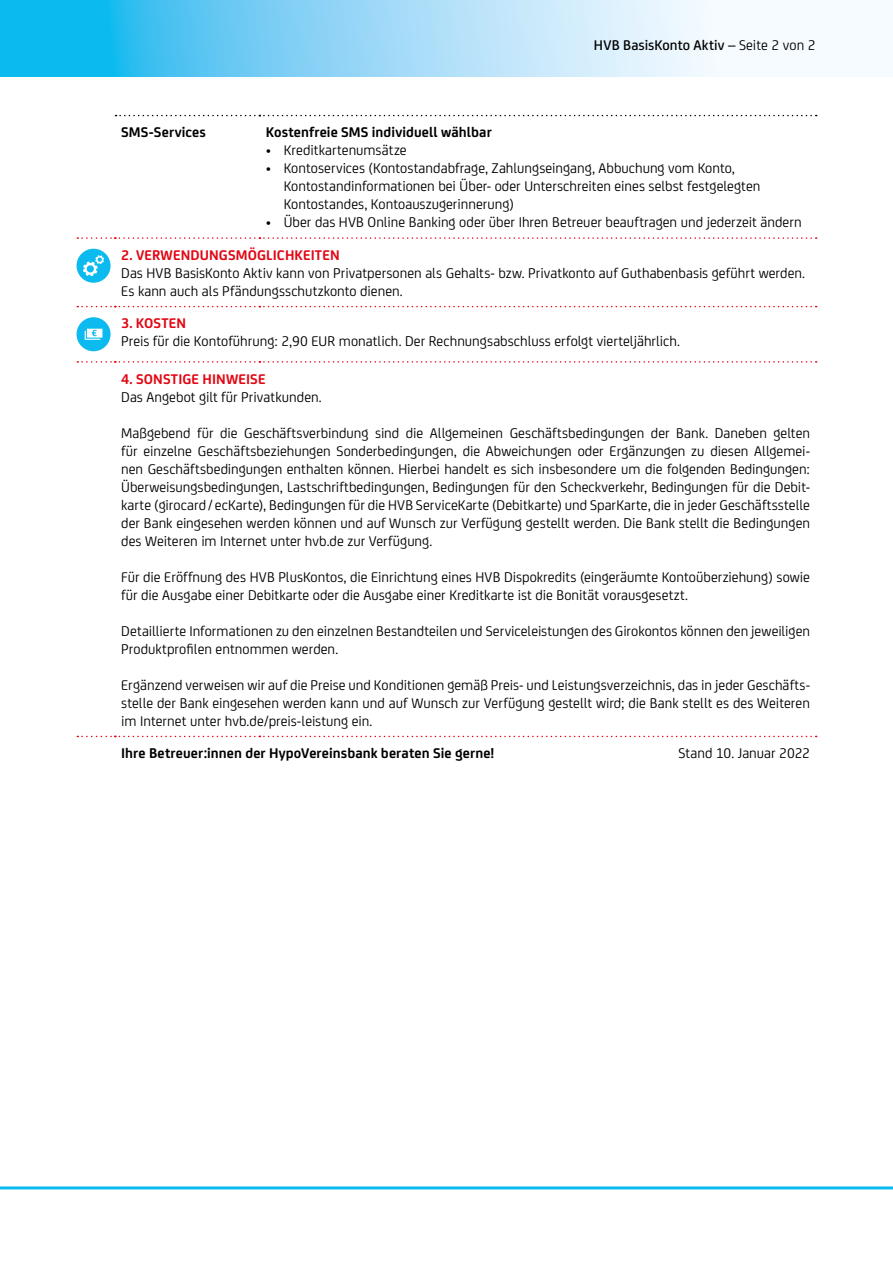
<style>
.page{position:relative;width:893px;height:1263px;background:#fff}
.page>*{position:absolute;margin:0;border:0;box-sizing:border-box;transform-origin:0 0}
.t1{font:15px/18px "Uni Credit";color:#000}
.t2{font:700 15px "Uni Credit";letter-spacing:.01em;color:#000}
.t3{font:700 15px "Uni Credit";letter-spacing:.01em;color:#e30613}
.t4{font:500 15px "Uni Credit";letter-spacing:.005em;color:#000}
.s1{font-weight:400}
</style>
<div class="page">
<svg style="left:0;top:0;width:717px;height:77px"></svg>
<hr style="left:0;top:1186px;width:893px;height:3px;background:#0bbbef">
<svg style="left:77px;top:736px;width:740px;height:1px"></svg>
<svg style="left:116px;top:115px;width:701px;height:1px"></svg>
<svg style="left:77px;top:237px;width:740px;height:2px"></svg>
<svg style="left:77px;top:306px;width:740px;height:1px"></svg>
<svg style="left:77px;top:361px;width:740px;height:2px"></svg>
<div style="left:77px;top:249px;width:34px;height:34px;background:#0bbbef;border-radius:50%"></div>
<svg style="left:83px;top:255px;width:21px;height:21px"></svg>
<div style="left:77px;top:317px;width:34px;height:34px;background:#0bbbef;border-radius:50%"></div>
<svg style="left:85px;top:329px;width:17px;height:11px"></svg>
<p class="t4" style="left:594px;top:34px;width:223px">HVB BasisKonto Aktiv <span class="s1">– Seite 2 von 2</span></p>
<p class="t2" style="left:121px;top:121px;width:86px">SMS-Services</p>
<p class="t2" style="left:266px;top:121px;width:228px">Kostenfreie SMS individuell wählbar</p>
<p class="t1" style="left:266px;top:141px;width:142px">• Kreditkartenumsätze</p>
<p class="t1" style="left:284px;top:159px;width:478px;text-indent:-18px">• Kontoservices (Kontostandabfrage, Zahlungseingang, Abbuchung vom Konto,<br>Kontostandinformationen bei Über- oder Unterschreiten eines selbst festgelegten<br>Kontostandes, Kontoauszugerinnerung)</p>
<p class="t1" style="left:266px;top:213px;width:537px">• Über das HVB Online Banking oder über Ihren Betreuer beauftragen und jederzeit ändern</p>
<p class="t3" style="left:121px;top:244px;width:220px">2. VERWENDUNGSMÖGLICHKEITEN</p>
<p class="t1" style="left:121px;top:263px;width:685px">Das HVB BasisKonto Aktiv kann von Privatpersonen als Gehalts- bzw. Privatkonto auf Guthabenbasis geführt werden.<br>Es kann auch als Pfändungsschutzkonto dienen.</p>
<p class="t3" style="left:121px;top:312px;width:66px">3. KOSTEN</p>
<p class="t1" style="left:121px;top:332px;width:560px">Preis für die Kontoführung: 2,90 EUR monatlich. Der Rechnungsabschluss erfolgt vierteljährlich.</p>
<p class="t3" style="left:121px;top:368px;width:146px">4. SONSTIGE HINWEISE</p>
<p class="t1" style="left:121px;top:387px;width:202px">Das Angebot gilt für Privatkunden.</p>
<p class="t1" style="left:121px;top:423px;width:690px;text-align:justify">Maßgebend für die Geschäftsverbindung sind die Allgemeinen Geschäftsbedingungen der Bank. Daneben gelten für einzelne Geschäftsbeziehungen Sonderbedingungen, die Abweichungen oder Ergänzungen zu diesen Allgemei&shy;nen Geschäftsbedingungen enthalten können. Hierbei handelt es sich insbesondere um die folgenden Bedingungen:<br>Überweisungsbedingungen, Lastschriftbedingungen, Bedingungen für den Scheckverkehr, Bedingungen für die Debit&shy;karte (girocard / ecKarte), Bedingungen für die HVB ServiceKarte (Debitkarte) und SparKarte, die in jeder Geschäftsstelle der Bank eingesehen werden können und auf Wunsch zur Verfügung gestellt werden. Die Bank stellt die Bedingungen des Weiteren im Internet unter hvb.de zur Verfügung.</p>
<p class="t1" style="left:121px;top:567px;width:690px">Für die Eröffnung des HVB PlusKontos, die Einrichtung eines HVB Dispokredits (eingeräumte Kontoüberziehung) sowie für die Ausgabe einer Debitkarte oder die Ausgabe einer Kreditkarte ist die Bonität vorausgesetzt.</p>
<p class="t1" style="left:121px;top:621px;width:690px">Detaillierte Informationen zu den einzelnen Bestandteilen und Serviceleistungen des Girokontos können den jeweiligen<br>Produktprofilen entnommen werden.</p>
<p class="t1" style="left:121px;top:675px;width:690px;text-align:justify">Ergänzend verweisen wir auf die Preise und Konditionen gemäß Preis- und Leistungsverzeichnis, das in jeder Geschäfts&shy;stelle der Bank eingesehen werden kann und auf Wunsch zur Verfügung gestellt wird; die Bank stellt es des Weiteren im Internet unter hvb.de/preis-leistung ein.</p>
<p class="t2" style="left:121px;top:742px;width:374px">Ihre Betreuer:innen der HypoVereinsbank beraten Sie gerne!</p>
<p class="t1" style="left:679px;top:743px;width:133px">Stand 10. Januar 2022</p>
</div>
